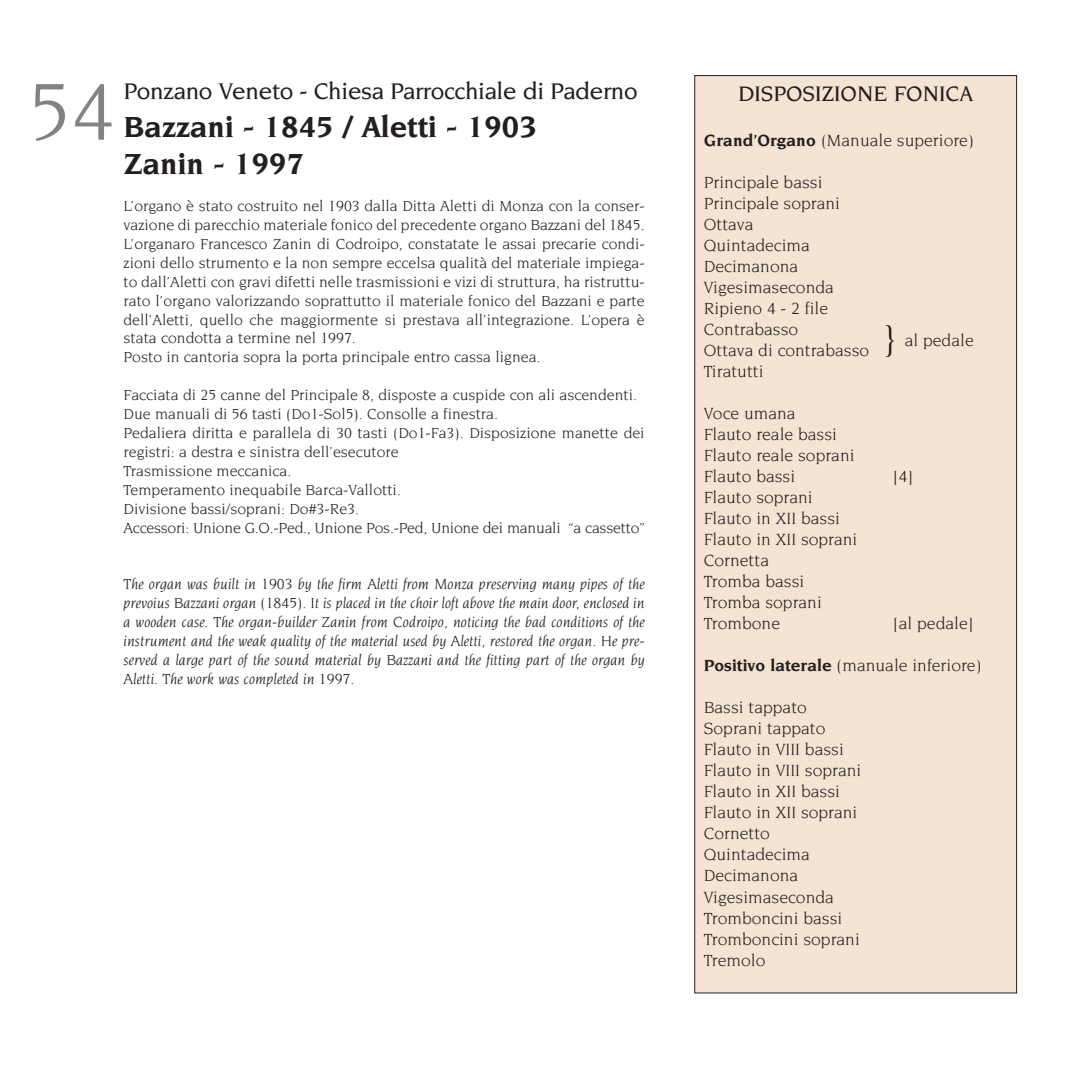
<style>
.page{position:relative;width:1092px;height:1067px;background:#fff}
.page>*{position:absolute;margin:0;border:0;box-sizing:border-box;transform-origin:0 0}
.t1{font:87.5px "Novarese";color:#808284}
.t2{font:700 31.5px/37.8px "Novarese";color:#231f20}
.t3{font:500 24.5px "Novarese";letter-spacing:-.015em;color:#231f20}
.t4{font:500 22.75px "Novarese";color:#231f20}
.t5{font:17.5px/21px "Novarese";color:#231f20}
.t6{font:15.75px/18.9px "Novarese";color:#231f20}
.t7{font:italic 15.75px/18.9px "Novarese";color:#231f20;text-align:justify}
.s1{font-weight:700}
.s2{font-size:38.5px}
</style>
<div class="page">
<div style="left:694px;top:76px;width:322px;height:917px;background:#f5e4d4"></div>
<h3 class="t3" style="left:123px;top:81px;width:516px">Ponzano Veneto - Chiesa Parrocchiale di Paderno</h3>
<h2 class="t2" style="left:123px;top:109px;width:415px">Bazzani - 1845 / Aletti - 1903<br>Zanin - 1997</h2>
<h1 class="t1" style="left:28px;top:74px;width:89px">54</h1>
<h3 class="t4" style="left:738px;top:85px;width:237px">DISPOSIZIONE FONICA</h3>
<p class="t5" style="left:703px;top:131px;width:271px"><span class="s1">Grand’Organo</span> (Manuale superiore)</p>
<p class="t5" style="left:703px;top:173px;width:167px">Principale bassi<br>Principale soprani<br>Ottava<br>Quintadecima<br>Decimanona<br>Vigesimaseconda<br>Ripieno 4 - 2 file<br>Contrabasso<br>Ottava di contrabasso<br>Tiratutti</p>
<p class="t5" style="left:703px;top:404px;width:152px">Voce umana<br>Flauto reale bassi<br>Flauto reale soprani<br>Flauto bassi</p>
<p class="t6" style="left:123px;top:197px;width:522px">L’organo è stato costruito nel 1903 dalla Ditta Aletti di Monza con la conser&shy;vazione di parecchio materiale fonico del precedente organo Bazzani del 1845.<br>L’organaro Francesco Zanin di Codroipo, constatate le assai precarie condi&shy;zioni dello strumento e la non sempre eccelsa qualità del materiale impiega&shy;to dall’Aletti con gravi difetti nelle trasmissioni e vizi di struttura, ha ristruttu&shy;rato l’organo valorizzando soprattutto il materiale fonico del Bazzani e parte dell’Aletti, quello che maggiormente si prestava all’integrazione. L’opera è stata condotta a termine nel 1997.<br>Posto in cantoria sopra la porta principale entro cassa lignea.</p>
<p class="t6" style="left:123px;top:386px;width:522px">Facciata di 25 canne del Principale 8, disposte a cuspide con ali ascendenti.<br>Due manuali di 56 tasti (Do1-Sol5). Consolle a finestra.<br>Pedaliera diritta e parallela di 30 tasti (Do1-Fa3). Disposizione manette dei registri: a destra e sinistra dell’esecutore<br>Trasmissione meccanica.<br>Temperamento inequabile Barca-Vallotti.<br>Divisione bassi/soprani: Do#3-Re3.<br>Accessori: Unione G.O.-Ped., Unione Pos.-Ped, Unione dei manuali “a cassetto”</p>
<p class="t5" style="left:883px;top:330px;width:92px"><span class="s2">}</span> al pedale</p>
<p class="t5" style="left:892px;top:467px;width:22px">[4]</p>
<p class="t5" style="left:703px;top:488px;width:155px">Flauto soprani<br>Flauto in XII bassi<br>Flauto in XII soprani<br>Cornetta<br>Tromba bassi<br>Tromba soprani<br>Trombone</p>
<p class="t7" style="left:123px;top:575px;width:522px">The organ was built in 1903 by the firm Aletti from Monza preserving many pipes of the prevoius Bazzani organ (1845). It is placed in the choir loft above the main door, enclosed in a wooden case. The organ-builder Zanin from Codroipo, noticing the bad conditions of the instrument and the weak quality of the material used by Aletti, restored the organ. He pre&shy;served a large part of the sound material by Bazzani and the fitting part of the organ by Aletti. The work was completed in 1997.</p>
<p class="t5" style="left:892px;top:614px;width:82px">[al pedale]</p>
<p class="t5" style="left:703px;top:656px;width:279px"><span class="s1">Positivo laterale</span> (manuale inferiore)</p>
<p class="t5" style="left:703px;top:698px;width:159px">Bassi tappato<br>Soprani tappato<br>Flauto in VIII bassi<br>Flauto in VIII soprani<br>Flauto in XII bassi<br>Flauto in XII soprani<br>Cornetto<br>Quintadecima<br>Decimanona<br>Vigesimaseconda<br>Tromboncini bassi<br>Tromboncini soprani<br>Tremolo</p>
</div>
